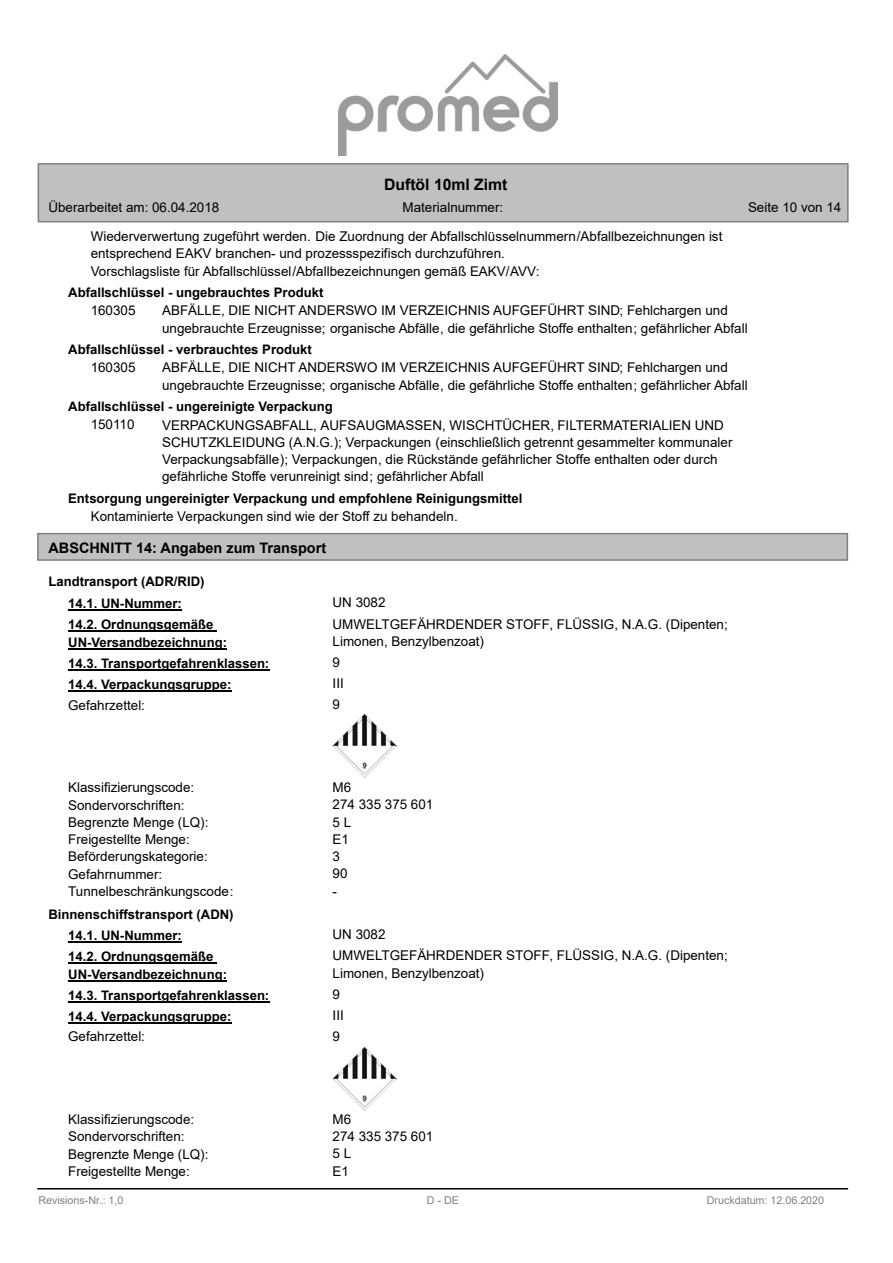
<style>
.page{position:relative;width:893px;height:1263px;background:#fff}
.page>*{position:absolute;margin:0;border:0;box-sizing:border-box;transform-origin:0 0}
.t1{font:700 15.75px "Arial";color:#000}
.t2{font:700 14.55px "Arial";color:#000}
.t3{font:13.5px/17.2px "Arial";color:#000}
.t4{font:700 13.2px/21.1px "Arial";color:#000}
.t5{font:10.8px "Arial";color:#808080}
</style>
<div class="page">
<div style="left:38px;top:164px;width:810px;height:58px;background:#c0c0c0"></div>
<div style="left:38px;top:163px;width:811px;height:59px;border:2px solid #808080"></div>
<div style="left:38px;top:534px;width:809px;height:26px;background:#c0c0c0"></div>
<div style="left:37px;top:533px;width:811px;height:28px;border:2px solid #808080"></div>
<hr style="left:38px;top:1188px;width:809px;height:1px;background:#000">
<hr style="left:68px;top:609px;width:114px;height:1px;background:#000">
<hr style="left:68px;top:630px;width:149px;height:2px;background:#000">
<hr style="left:68px;top:648px;width:23px;height:2px;background:#000">
<hr style="left:91px;top:648px;width:132px;height:2px;background:#000">
<hr style="left:68px;top:669px;width:33px;height:2px;background:#000">
<hr style="left:101px;top:669px;width:164px;height:2px;background:#000">
<hr style="left:68px;top:690px;width:33px;height:2px;background:#000">
<hr style="left:101px;top:690px;width:126px;height:2px;background:#000">
<img style="left:333px;top:714px;width:63px;height:64px">
<hr style="left:68px;top:941px;width:114px;height:1px;background:#000">
<hr style="left:68px;top:962px;width:149px;height:1px;background:#000">
<svg style="left:68px;top:980px;width:23px;height:1px"></svg>
<hr style="left:91px;top:980px;width:132px;height:1px;background:#000">
<hr style="left:68px;top:1001px;width:33px;height:1px;background:#000">
<hr style="left:101px;top:1001px;width:164px;height:1px;background:#000">
<hr style="left:68px;top:1022px;width:33px;height:1px;background:#000">
<hr style="left:101px;top:1022px;width:126px;height:1px;background:#000">
<img style="left:333px;top:1046px;width:63px;height:64px">
<img style="left:338px;top:54px;width:220px;height:101px">
<p class="t1" style="left:384px;top:173px;width:125px">Duftöl 10ml Zimt</p>
<p class="t3" style="left:48px;top:198px;width:172px">Überarbeitet am: 06.04.2018</p>
<p class="t3" style="left:403px;top:198px;width:102px">Materialnummer:</p>
<p class="t3" style="left:748px;top:198px;width:95px">Seite 10 von 14</p>
<p class="t3" style="left:91px;top:228px;width:633px">Wiederverwertung zugeführt werden. Die Zuordnung der Abfallschlüsselnummern/Abfallbezeichnungen ist entsprechend EAKV branchen- und prozessspezifisch durchzuführen.<br>Vorschlagsliste für Abfallschlüssel/Abfallbezeichnungen gemäß EAKV/AVV:</p>
<p class="t4" style="left:68px;top:282px;width:257px">Abfallschlüssel - ungebrauchtes Produkt</p>
<p class="t3" style="left:91px;top:302px;width:46px">160305</p>
<p class="t3" style="left:162px;top:302px;width:587px">ABFÄLLE, DIE NICHT ANDERSWO IM VERZEICHNIS AUFGEFÜHRT SIND; Fehlchargen und ungebrauchte Erzeugnisse; organische Abfälle, die gefährliche Stoffe enthalten; gefährlicher Abfall</p>
<p class="t4" style="left:68px;top:339px;width:245px">Abfallschlüssel - verbrauchtes Produkt</p>
<p class="t3" style="left:162px;top:359px;width:587px">ABFÄLLE, DIE NICHT ANDERSWO IM VERZEICHNIS AUFGEFÜHRT SIND; Fehlchargen und ungebrauchte Erzeugnisse; organische Abfälle, die gefährliche Stoffe enthalten; gefährlicher Abfall</p>
<p class="t3" style="left:91px;top:359px;width:46px">160305</p>
<p class="t4" style="left:68px;top:396px;width:266px">Abfallschlüssel - ungereinigte Verpackung</p>
<p class="t3" style="left:162px;top:416px;width:572px">VERPACKUNGSABFALL, AUFSAUGMASSEN, WISCHTÜCHER, FILTERMATERIALIEN UND SCHUTZKLEIDUNG (A.N.G.); Verpackungen (einschließlich getrennt gesammelter kommunaler Verpackungsabfälle); Verpackungen, die Rückstände gefährlicher Stoffe enthalten oder durch gefährliche Stoffe verunreinigt sind; gefährlicher Abfall</p>
<p class="t3" style="left:91px;top:416px;width:45px">150110</p>
<p class="t4" style="left:68px;top:488px;width:456px">Entsorgung ungereinigter Verpackung und empfohlene Reinigungsmittel</p>
<p class="t2" style="left:48px;top:537px;width:279px">ABSCHNITT 14: Angaben zum Transport</p>
<p class="t4" style="left:48px;top:571px;width:158px;text-align:center">Landtransport (ADR/RID)<br>14.1. UN-Nummer:</p>
<p class="t3" style="left:91px;top:507px;width:369px">Kontaminierte Verpackungen sind wie der Stoff zu behandeln.</p>
<p class="t3" style="left:333px;top:592px;width:397px;line-height:21.3px">UN 3082<br>UMWELTGEFÄHRDENDER STOFF, FLÜSSIG, N.A.G. (Dipenten;</p>
<p class="t3" style="left:333px;top:632px;width:153px">Limonen, Benzylbenzoat)</p>
<p class="t4" style="left:68px;top:615px;width:160px;line-height:18px">14.2. Ordnungsgemäße<br>UN-Versandbezeichnung:</p>
<p class="t4" style="left:68px;top:653px;width:203px">14.3. Transportgefahrenklassen:</p>
<p class="t3" style="left:333px;top:654px;width:9px">9</p>
<p class="t4" style="left:68px;top:674px;width:165px">14.4. Verpackungsgruppe:</p>
<p class="t3" style="left:333px;top:675px;width:13px">III</p>
<p class="t3" style="left:68px;top:696px;width:78px">Gefahrzettel:</p>
<p class="t3" style="left:333px;top:696px;width:9px">9</p>
<p class="t3" style="left:68px;top:779px;width:128px">Klassifizierungscode:</p>
<p class="t3" style="left:333px;top:779px;width:20px">M6</p>
<p class="t3" style="left:68px;top:796px;width:118px">Sondervorschriften:</p>
<p class="t3" style="left:333px;top:796px;width:102px">274 335 375 601</p>
<p class="t3" style="left:68px;top:813px;width:142px">Begrenzte Menge (LQ):</p>
<p class="t3" style="left:333px;top:813px;width:20px">5 L</p>
<p class="t3" style="left:68px;top:831px;width:123px">Freigestellte Menge:</p>
<p class="t3" style="left:333px;top:830px;width:18px">E1</p>
<p class="t3" style="left:68px;top:848px;width:141px">Beförderungskategorie:</p>
<p class="t3" style="left:333px;top:848px;width:9px">3</p>
<p class="t3" style="left:68px;top:865px;width:96px">Gefahrnummer:</p>
<p class="t3" style="left:333px;top:865px;width:16px">90</p>
<p class="t3" style="left:68px;top:882px;width:167px">Tunnelbeschränkungscode:</p>
<p class="t3" style="left:333px;top:882px;width:6px">-</p>
<p class="t4" style="left:68px;top:903px;width:167px;text-indent:-20px">Binnenschiffstransport (ADN)<br>14.1. UN-Nummer:</p>
<p class="t3" style="left:333px;top:926px;width:54px">UN 3082</p>
<p class="t4" style="left:68px;top:947px;width:160px;line-height:18px">14.2. Ordnungsgemäße<br>UN-Versandbezeichnung:</p>
<p class="t3" style="left:333px;top:947px;width:397px">UMWELTGEFÄHRDENDER STOFF, FLÜSSIG, N.A.G. (Dipenten;<br>Limonen, Benzylbenzoat)</p>
<p class="t4" style="left:68px;top:985px;width:203px">14.3. Transportgefahrenklassen:</p>
<p class="t3" style="left:333px;top:986px;width:9px">9</p>
<p class="t4" style="left:68px;top:1006px;width:165px">14.4. Verpackungsgruppe:</p>
<p class="t3" style="left:333px;top:1007px;width:13px">III</p>
<p class="t3" style="left:68px;top:1028px;width:78px">Gefahrzettel:</p>
<p class="t3" style="left:333px;top:1028px;width:9px">9</p>
<p class="t3" style="left:68px;top:1110px;width:128px">Klassifizierungscode:</p>
<p class="t3" style="left:333px;top:1110px;width:20px">M6</p>
<p class="t3" style="left:68px;top:1128px;width:118px">Sondervorschriften:</p>
<p class="t3" style="left:333px;top:1127px;width:102px">274 335 375 601</p>
<p class="t3" style="left:68px;top:1145px;width:142px">Begrenzte Menge (LQ):</p>
<p class="t3" style="left:333px;top:1145px;width:20px">5 L</p>
<p class="t3" style="left:68px;top:1162px;width:123px">Freigestellte Menge:</p>
<p class="t3" style="left:333px;top:1162px;width:18px">E1</p>
<p class="t5" style="left:38px;top:1193px;width:87px">Revisions-Nr.: 1,0</p>
<p class="t5" style="left:427px;top:1193px;width:34px">D - DE</p>
<p class="t5" style="left:707px;top:1193px;width:119px">Druckdatum: 12.06.2020</p>
</div>
